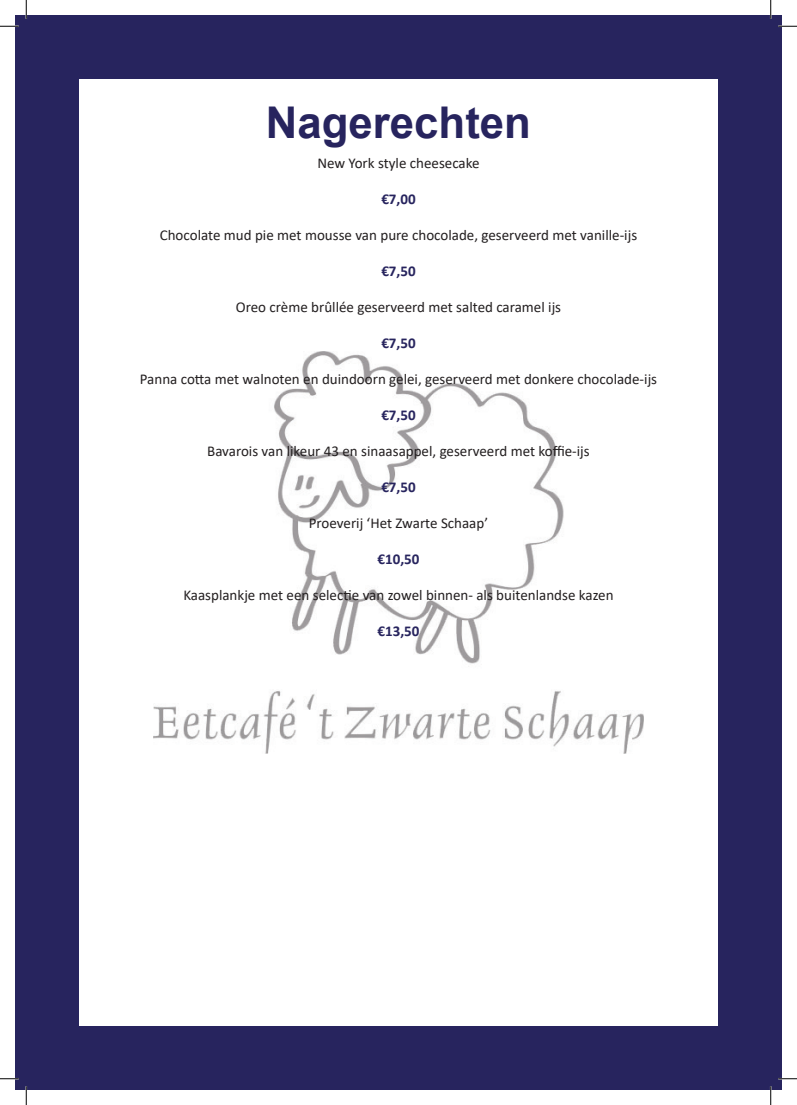
<style>
.page{position:relative;width:797px;height:1105px;background:#fff}
.page>*{position:absolute;margin:0;border:0;box-sizing:border-box;transform-origin:0 0}
.t1{font:700 43.75px "Arial";color:#27245e}
.t2{font:15px "Calibri";color:#231f20}
.t3{font:700 15px "Calibri";color:#27245e}
</style>
<div class="page">
<div style="left:16px;top:16px;width:765px;height:1073px;background:#27245e"></div>
<div style="left:79px;top:79px;width:638px;height:946px;background:#fff"></div>
<img style="left:154px;top:352px;width:489px;height:401px">
<svg style="left:0;top:25px;width:19px;height:2px"></svg>
<svg style="left:778px;top:25px;width:19px;height:2px"></svg>
<svg style="left:0;top:1078px;width:19px;height:1px"></svg>
<svg style="left:778px;top:1078px;width:19px;height:1px"></svg>
<svg style="left:25px;top:0;width:2px;height:19px"></svg>
<svg style="left:25px;top:1086px;width:2px;height:19px"></svg>
<svg style="left:770px;top:0;width:1px;height:19px"></svg>
<svg style="left:770px;top:1086px;width:1px;height:19px"></svg>
<p class="t1" style="left:266px;top:92px;width:266px">Nagerechten</p>
<p class="t2" style="left:317px;top:153px;width:164px">New York style cheesecake</p>
<p class="t3" style="left:381px;top:188px;width:36px">€7,00</p>
<p class="t2" style="left:160px;top:225px;width:479px">Chocolate mud pie met mousse van pure chocolade, geserveerd met vanille-ijs</p>
<p class="t3" style="left:381px;top:260px;width:36px">€7,50</p>
<p class="t2" style="left:236px;top:297px;width:327px">Oreo crème brûllée geserveerd met salted caramel ijs</p>
<p class="t3" style="left:381px;top:332px;width:36px">€7,50</p>
<p class="t2" style="left:140px;top:369px;width:519px">Panna cotta met walnoten en duindoorn gelei, geserveerd met donkere chocolade-ijs</p>
<p class="t3" style="left:381px;top:404px;width:36px">€7,50</p>
<p class="t2" style="left:207px;top:441px;width:384px">Bavarois van likeur 43 en sinaasappel, geserveerd met koffie-ijs</p>
<p class="t3" style="left:381px;top:476px;width:36px">€7,50</p>
<p class="t2" style="left:309px;top:513px;width:181px">Proeverij ‘Het Zwarte Schaap’</p>
<p class="t3" style="left:377px;top:548px;width:43px">€10,50</p>
<p class="t2" style="left:183px;top:585px;width:432px">Kaasplankje met een selectie van zowel binnen- als buitenlandse kazen</p>
<p class="t3" style="left:377px;top:620px;width:43px">€13,50</p>
</div>
